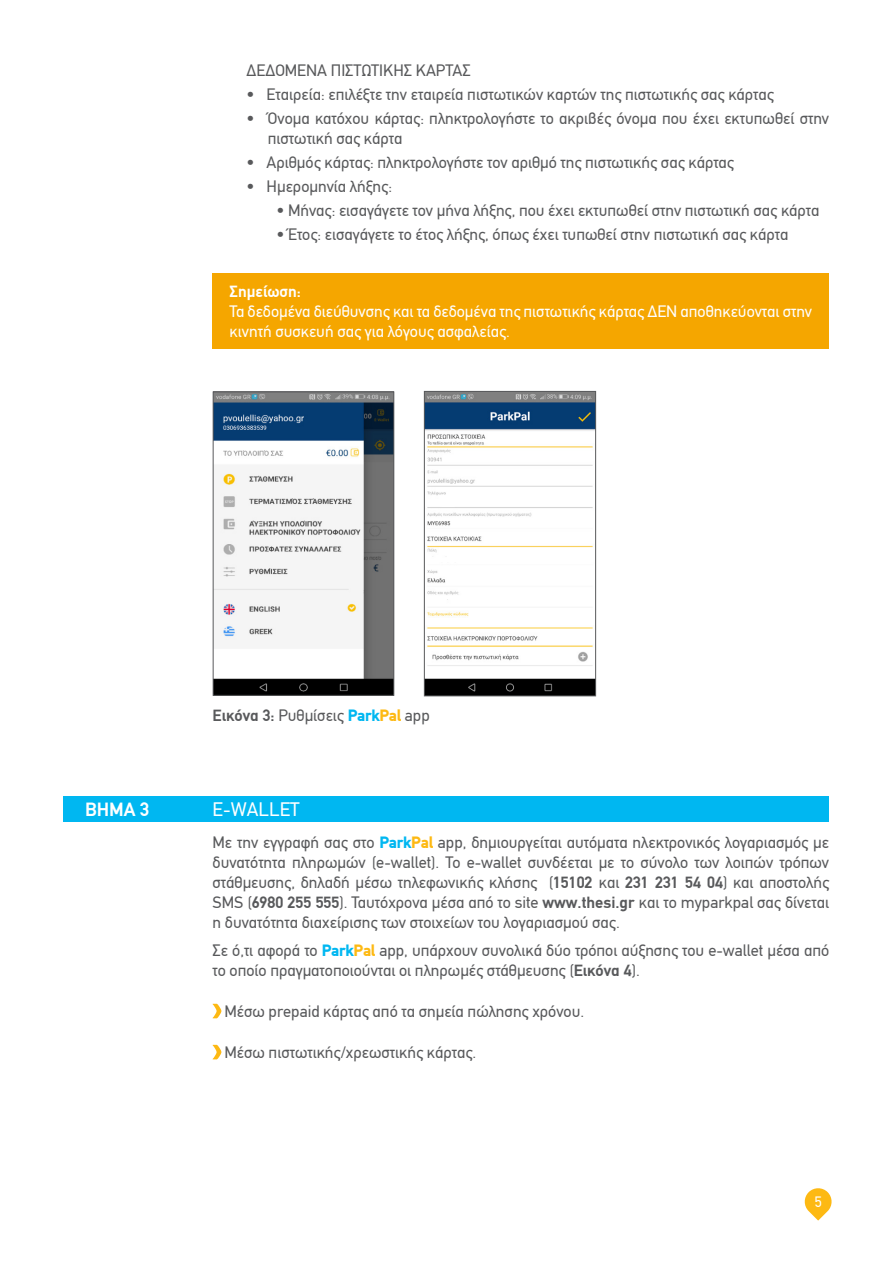
<style>
.page{position:relative;width:893px;height:1263px;background:#fff}
.page>*{position:absolute;margin:0;border:0;box-sizing:border-box;transform-origin:0 0}
.t1{font:19.5px "PF Din Text";color:#fff}
.t2{font:700 19.5px "PF Din Text";color:#fff}
.t3{font:16.5px/19.8px "PF Din Text";color:#58595b}
.t4{font:16.5px/19.8px "PF Din Text";color:#fff}
.t5{font:700 16.5px "PF Din Text";color:#fff}
.t6{font:15px "PF Din Text";color:#fff}
.s1{font-weight:700}
.s2{font-weight:900;color:#00b7f1}
.s3{font-weight:900;color:#fdb913}
</style>
<div class="page">
<svg style="left:804px;top:1188px;width:28px;height:32px"></svg>
<div style="left:213px;top:273px;width:616px;height:76px;background:#f5a600"></div>
<svg style="left:212px;top:1004px;width:9px;height:14px"></svg>
<svg style="left:212px;top:1045px;width:9px;height:14px"></svg>
<img style="left:215px;top:394px;width:177px;height:299px">
<div style="left:213px;top:392px;width:181px;height:303px;border:1px solid #58595b"></div>
<img style="left:426px;top:393px;width:168px;height:301px">
<div style="left:424px;top:391px;width:172px;height:305px;border:1px solid #58595b"></div>
<div style="left:64px;top:796px;width:765px;height:26px;background:#00b7f1"></div>
<p class="t3" style="left:247px;top:61px;width:226px">ΔΕΔΟΜΕΝΑ ΠΙΣΤΩΤΙΚΗΣ ΚΑΡΤΑΣ</p>
<p class="t3" style="left:247px;top:85px;width:529px">• Εταιρεία: επιλέξτε την εταιρεία πιστωτικών καρτών της πιστωτικής σας κάρτας</p>
<p class="t3" style="left:268px;top:109px;width:563px;text-indent:-21px">• Όνομα κατόχου κάρτας: πληκτρολογήστε το ακριβές όνομα που έχει εκτυπωθεί στην πιστωτική σας κάρτα</p>
<p class="t3" style="left:247px;top:153px;width:489px">• Αριθμός κάρτας: πληκτρολογήστε τον αριθμό της πιστωτικής σας κάρτας</p>
<p class="t3" style="left:247px;top:177px;width:147px">• Ημερομηνία λήξης:</p>
<p class="t3" style="left:276px;top:201px;width:545px">• Μήνας: εισαγάγετε τον μήνα λήξης, που έχει εκτυπωθεί στην πιστωτική σας κάρτα</p>
<p class="t3" style="left:276px;top:225px;width:513px">• Έτος: εισαγάγετε το έτος λήξης, όπως έχει τυπωθεί στην πιστωτική σας κάρτα</p>
<p class="t5" style="left:230px;top:282px;width:73px">Σημείωση:</p>
<p class="t4" style="left:230px;top:301px;width:584px">Τα δεδομένα διεύθυνσης και τα δεδομένα της πιστωτικής κάρτας ΔΕΝ αποθηκεύονται στην κινητή συσκευή σας για λόγους ασφαλείας.</p>
<p class="t3" style="left:213px;top:706px;width:219px"><span class="s1">Εικόνα 3:</span> Ρυθμίσεις <span class="s2">Park</span><span class="s3">Pal</span> app</p>
<p class="t2" style="left:85px;top:798px;width:66px">ΒΗΜΑ 3</p>
<p class="t1" style="left:213px;top:798px;width:89px">E-WALLET</p>
<p class="t3" style="left:213px;top:833px;width:618px;text-align:justify">Με την εγγραφή σας στο <span class="s2">Park</span><span class="s3">Pal</span> app, δημιουργείται αυτόματα ηλεκτρονικός λογαριασμός με δυνατότητα πληρωμών (e-wallet). Το e-wallet συνδέεται με το σύνολο των λοιπών τρόπων στάθμευσης, δηλαδή μέσω τηλεφωνικής κλήσης (<span class="s1">15102</span> και <span class="s1">231 231 54 04</span>) και αποστολής SMS (<span class="s1">6980 255 555</span>). Ταυτόχρονα μέσα από το site <span class="s1">www.thesi.gr</span> και το myparkpal σας δίνεται η δυνατότητα διαχείρισης των στοιχείων του λογαριασμού σας.</p>
<p class="t3" style="left:213px;top:940px;width:618px">Σε ό,τι αφορά το <span class="s2">Park</span><span class="s3">Pal</span> app, υπάρχουν συνολικά δύο τρόποι αύξησης του e-wallet μέσα από το οποίο πραγματοποιούνται οι πληρωμές στάθμευσης (<span class="s1">Εικόνα 4</span>).</p>
<p class="t3" style="left:225px;top:1001px;width:361px">Μέσω prepaid κάρτας από τα σημεία πώλησης χρόνου.</p>
<p class="t3" style="left:225px;top:1042px;width:253px">Μέσω πιστωτικής/χρεωστικής κάρτας.</p>
<p class="t6" style="left:815px;top:1193px;width:8px">5</p>
</div>
